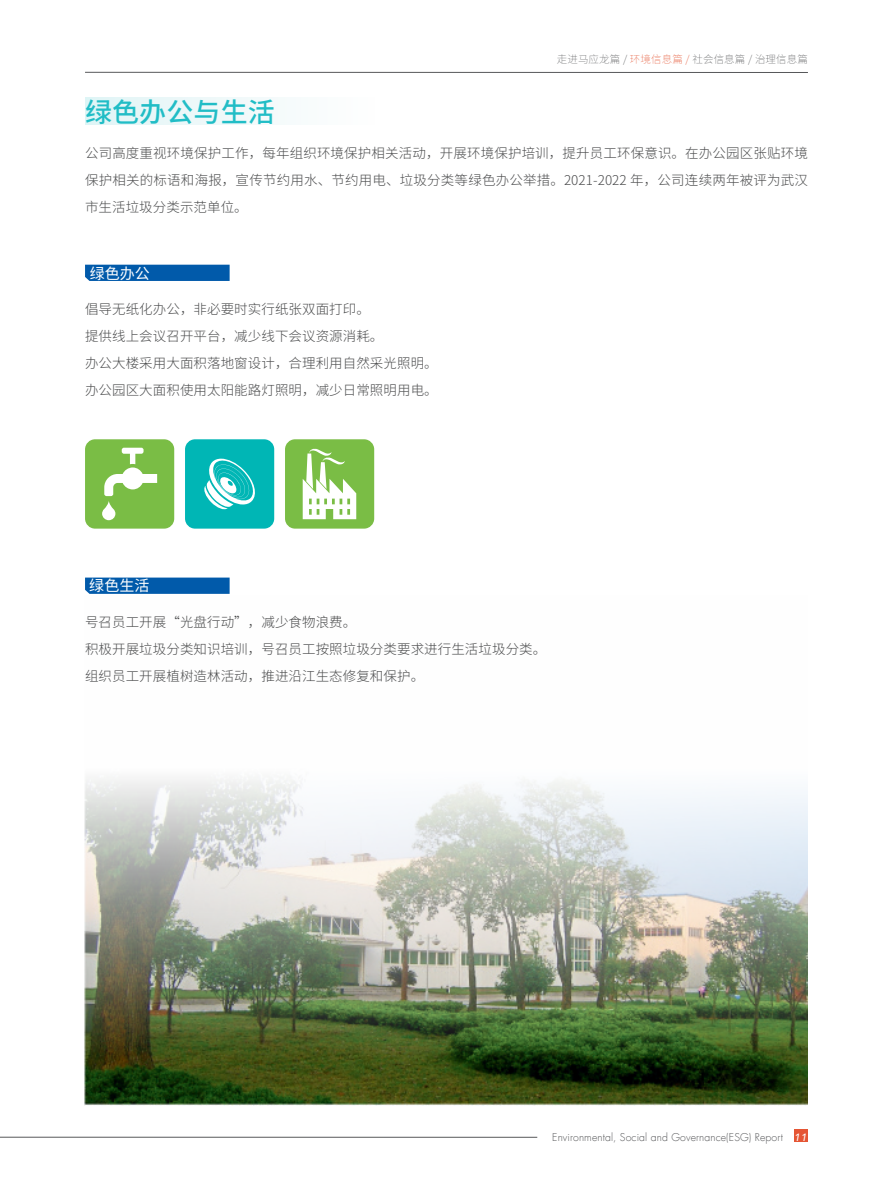
<style>
.page{position:relative;width:893px;height:1191px;background:#fff}
.page>*{position:absolute;margin:0;border:0;box-sizing:border-box;transform-origin:0 0}
.t1{font:500 27px "Source Han Sans CN";letter-spacing:.005em;color:#21bdc6}
.t2{font:15px "Source Han Sans CN";letter-spacing:.005em;color:#fff}
.t3{font:300 13.5px/27px "Source Han Sans CN";letter-spacing:.005em;color:#4b4c4d}
.t4{font:300 10.5px "Futura LT";letter-spacing:.01em;color:#57585a}
.t5{font:200 10.5px "Source Han Sans CN";letter-spacing:.01em;color:#57585a}
.s1{color:#e55534}
.s2{font-family:"Avenir Next";font-weight:500;font-style:italic;color:#fff}
</style>
<div class="page">
<hr style="left:85px;top:72px;width:723px;height:1px;background:#57585a">
<div style="left:794px;top:1128px;width:14px;height:13px;background:#e55534"></div>
<hr style="left:0;top:1136px;width:537px;height:1px;background:#57585a">
<div style="left:85px;top:98px;width:289px;height:27px;background:linear-gradient(to right,#e1f4f6,#fffefe)"></div>
<div style="left:85px;top:265px;width:145px;height:16px;background:#015aaa"></div>
<svg style="left:85px;top:577px;width:145px;height:17px;background:#0d61ae"></svg>
<div style="left:285px;top:439px;width:89px;height:89px;background:#7abd45;border-radius:10px"></div>
<svg style="left:303px;top:448px;width:53px;height:71px"></svg>
<div style="left:185px;top:439px;width:89px;height:89px;background:#00b6b5;border-radius:10px"></div>
<svg style="left:204px;top:458px;width:51px;height:52px"></svg>
<div style="left:85px;top:439px;width:89px;height:89px;background:#7abd45;border-radius:10px"></div>
<svg style="left:102px;top:448px;width:55px;height:72px"></svg>
<img style="left:85px;top:779px;width:723px;height:327px">
<h1 class="t1" style="left:85px;top:96px;width:191px">绿色办公与生活</h1>
<p class="t5" style="left:557px;top:53px;width:253px">走进马应龙篇 / <span class="s1">环境信息篇 /</span> 社会信息篇 / 治理信息篇</p>
<p class="t3" style="left:85px;top:140px;width:724px;text-align:justify">公司高度重视环境保护工作，每年组织环境保护相关活动，开展环境保护培训，提升员工环保意识。在办公园区张贴环境保护相关的标语和海报，宣传节约用水、节约用电、垃圾分类等绿色办公举措。2021-2022 年，公司连续两年被评为武汉市生活垃圾分类示范单位。</p>
<p class="t2" style="left:90px;top:264px;width:62px">绿色办公</p>
<p class="t3" style="left:85px;top:296px;width:354px">倡导无纸化办公，非必要时实行纸张双面打印。<br>提供线上会议召开平台，减少线下会议资源消耗。<br>办公大楼采用大面积落地窗设计，合理利⽤自然采光照明。办公园区大面积使用太阳能路灯照明，减少日常照明用电。</p>
<p class="t2" style="left:89px;top:577px;width:62px">绿色生活</p>
<p class="t3" style="left:85px;top:609px;width:463px">号召员工开展“光盘行动”，减少食物浪费。<br>积极开展垃圾分类知识培训，号召员工按照垃圾分类要求进行生活垃圾分类。组织员工开展植树造林活动，推进沿江生态修复和保护。</p>
<p class="t4" style="left:552px;top:1130px;width:257px">Environmental, Social and Governance(ESG) Report <span class="s2">11</span></p>
</div>
